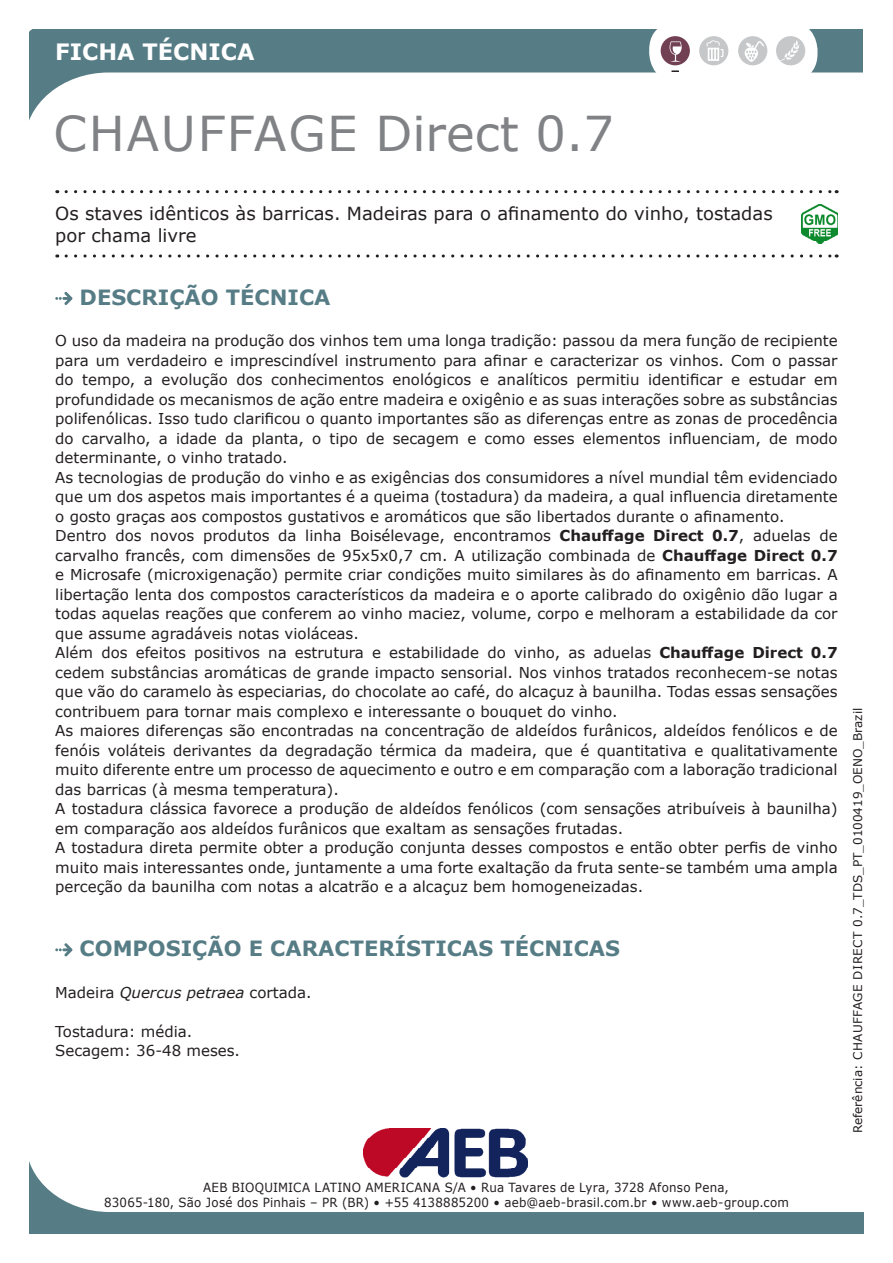
<style>
.page{position:relative;width:893px;height:1263px;background:#fff}
.page>*{position:absolute;margin:0;border:0;box-sizing:border-box;transform-origin:0 0}
.t1{font:48px "Verdana";letter-spacing:.03em;color:#808285}
.t2{font:700 22.5px "Verdana";color:#fff}
.t3{font:700 21px "Verdana";color:#567c85}
.t4{font:18px/21.6px "Verdana";color:#231f20}
.t5{font:15px/19.5px "Verdana";color:#231f20;text-align:justify}
.t6{font:12.6px/15.1px "Verdana";letter-spacing:.02em;color:#231f20;scale:.94 1}
.t7{font:12px "Verdana";color:#231f20}
.s1{font-weight:700}
.s2{font-style:italic}
</style>
<div class="page">
<svg style="left:30px;top:1164px;width:834px;height:69px"></svg>
<svg style="left:66px;top:190px;width:771px;height:3px"></svg>
<svg style="left:66px;top:254px;width:771px;height:4px"></svg>
<svg style="left:29px;top:30px;width:834px;height:91px"></svg>
<svg style="left:649px;top:21px;width:167px;height:61px"></svg>
<div style="left:650px;top:22px;width:167px;height:60px;background:#fff;border-radius:28px"></div>
<svg style="left:671px;top:70px;width:8px;height:2px"></svg>
<div style="left:776px;top:36px;width:29px;height:29px;background:#c6c7c8;border-radius:50%"></div>
<svg style="left:780px;top:40px;width:20px;height:21px"></svg>
<div style="left:738px;top:36px;width:29px;height:29px;background:#c6c7c8;border-radius:50%"></div>
<div style="left:661px;top:36px;width:29px;height:29px;background:#724053;border-radius:50%"></div>
<div style="left:699px;top:36px;width:29px;height:29px;background:#c6c7c8;border-radius:50%"></div>
<svg style="left:706px;top:40px;width:17px;height:21px"></svg>
<svg style="left:670px;top:41px;width:12px;height:21px"></svg>
<svg style="left:745px;top:41px;width:19px;height:21px"></svg>
<img style="left:363px;top:1129px;width:165px;height:49px">
<img style="left:802px;top:204px;width:36px;height:39px">
<svg style="left:55px;top:292px;width:17px;height:13px"></svg>
<svg style="left:55px;top:943px;width:17px;height:13px"></svg>
<h2 class="t2" style="left:55px;top:36px;width:201px">FICHA TÉCNICA</h2>
<p class="t1" style="left:54px;top:101px;width:562px">CHAUFFAGE Direct 0.7</p>
<p class="t4" style="left:55px;top:202px;width:719px">Os staves idênticos às barricas. Madeiras para o afinamento do vinho, tostadas por chama livre</p>
<p class="t3" style="left:80px;top:282px;width:252px">DESCRIÇÃO TÉCNICA</p>
<p class="t5" style="left:55px;top:331px;width:784px">O uso da madeira na produção dos vinhos tem uma longa tradição: passou da mera função de recipiente para um verdadeiro e imprescindível instrumento para afinar e caracterizar os vinhos. Com o passar do tempo, a evolução dos conhecimentos enológicos e analíticos permitiu identificar e estudar em profundidade os mecanismos de ação entre madeira e oxigênio e as suas interações sobre as substâncias polifenólicas. Isso tudo clarificou o quanto importantes são as diferenças entre as zonas de procedência do carvalho, a idade da planta, o tipo de secagem e como esses elementos influenciam, de modo determinante, o vinho tratado.</p>
<p class="t5" style="left:55px;top:467px;width:784px">As tecnologias de produção do vinho e as exigências dos consumidores a nível mundial têm evidenciado que um dos aspetos mais importantes é a queima (tostadura) da madeira, a qual influencia diretamente o gosto graças aos compostos gustativos e aromáticos que são libertados durante o afinamento.</p>
<p class="t5" style="left:55px;top:526px;width:784px">Dentro dos novos produtos da linha Boisélevage, encontramos <span class="s1">Chauffage Direct 0.7</span>, aduelas de carvalho francês, com dimensões de 95x5x0,7 cm. A utilização combinada de <span class="s1">Chauffage Direct 0.7 </span>e Microsafe (microxigenação) permite criar condições muito similares às do afinamento em barricas. A libertação lenta dos compostos característicos da madeira e o aporte calibrado do oxigênio dão lugar a todas aquelas reações que conferem ao vinho maciez, volume, corpo e melhoram a estabilidade da cor que assume agradáveis notas violáceas.</p>
<p class="t5" style="left:55px;top:643px;width:784px">Além dos efeitos positivos na estrutura e estabilidade do vinho, as aduelas <span class="s1">Chauffage Direct 0.7 </span>cedem substâncias aromáticas de grande impacto sensorial. Nos vinhos tratados reconhecem-se notas que vão do caramelo às especiarias, do chocolate ao café, do alcaçuz à baunilha. Todas essas sensações contribuem para tornar mais complexo e interessante o bouquet do vinho.</p>
<p class="t5" style="left:55px;top:721px;width:784px">As maiores diferenças são encontradas na concentração de aldeídos furânicos, aldeídos fenólicos e de fenóis voláteis derivantes da degradação térmica da madeira, que é quantitativa e qualitativamente muito diferente entre um processo de aquecimento e outro e em comparação com a laboração tradicional das barricas (à mesma temperatura).</p>
<p class="t5" style="left:55px;top:799px;width:784px">A tostadura clássica favorece a produção de aldeídos fenólicos (com sensações atribuíveis à baunilha) em comparação aos aldeídos furânicos que exaltam as sensações frutadas.</p>
<p class="t5" style="left:55px;top:838px;width:784px">A tostadura direta permite obter a produção conjunta desses compostos e então obter perfis de vinho muito mais interessantes onde, juntamente a uma forte exaltação da fruta sente-se também uma ampla perceção da baunilha com notas a alcatrão e a alcaçuz bem homogeneizadas.</p>
<p class="t3" style="left:80px;top:934px;width:542px">COMPOSIÇÃO E CARACTERÍSTICAS TÉCNICAS</p>
<p class="t5" style="left:55px;top:982px;width:258px">Madeira <span class="s2">Quercus petraea</span> cortada.</p>
<p class="t5" style="left:55px;top:1021px;width:139px">Tostadura: média.</p>
<p class="t5" style="left:55px;top:1041px;width:186px">Secagem: 36-48 meses.</p>
<p class="t7" style="left:850px;top:1133px;width:427px;rotate:-90deg">Referência: CHAUFFAGE DIRECT 0.7_TDS_PT_0100419_OENO_Brazil</p>
<p class="t6" style="left:104px;top:1179px;width:730px;text-indent:99px">AEB BIOQUIMICA LATINO AMERICANA S/A • Rua Tavares de Lyra, 3728 Afonso Pena,<br>83065-180, São José dos Pinhais – PR (BR) • +55 4138885200 • aeb@aeb-brasil.com.br • www.aeb-group.com</p>
</div>
